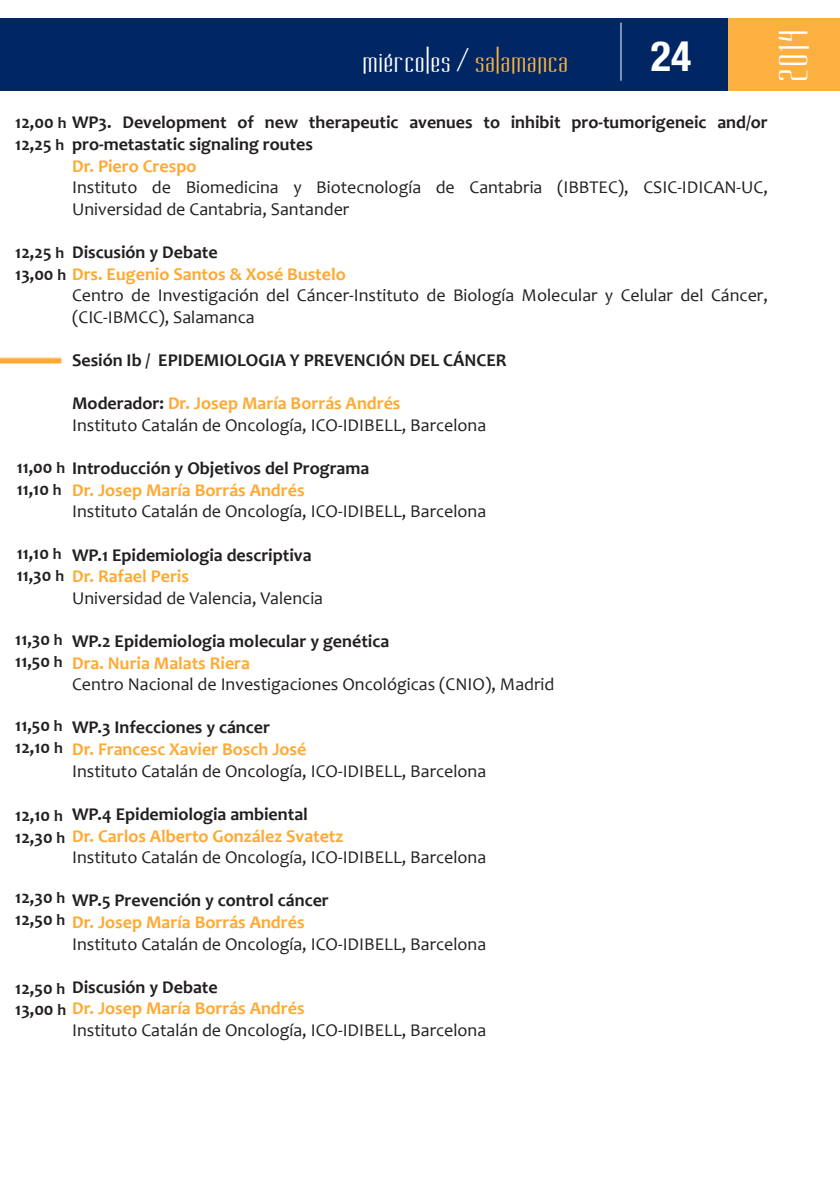
<style>
.page{position:relative;width:840px;height:1191px;background:#fff}
.page>*{position:absolute;margin:0;border:0;box-sizing:border-box;transform-origin:0 0}
.t1{font:48px "Long Cool Mother";color:#fff}
.t2{font:700 condensed 42px "Helvetica Neue";color:#fff}
.t3{font:36px "Long Cool Mother";letter-spacing:.05em;color:#fff}
.t4{font:18px/21.6px "Candara";color:#231f20}
.t5{font:700 18px/21.6px "Candara";color:#231f20}
.t6{font:700 18px "Candara";color:#ffa931}
.s1{color:#fbb040}
.s2{font-size:16px}
.s3{color:#231f20}
.s4{font-size:16px;color:#231f20}
</style>
<div class="page">
<div style="left:728px;top:18px;width:111px;height:73px;background:#fbb040"></div>
<div style="left:0;top:18px;width:726px;height:73px;background:#002663"></div>
<hr style="left:620px;top:23px;width:1px;height:58px;background:#fff">
<svg style="left:0;top:357px;width:62px;height:7px"></svg>
<p class="t3" style="left:363px;top:43px;width:206px">miércoles / <span class="s1">salamanca</span></p>
<p class="t2" style="left:650px;top:22px;width:42px">24</p>
<p class="t1" style="left:768px;top:81px;width:51px;rotate:-90deg">2014</p>
<p class="t5" style="left:15px;top:112px;width:753px">12,00 <span class="s2">h</span> WP3. Development of new therapeutic avenues to inhibit pro-tumorigeneic and/or<br>12,25 <span class="s2">h</span> pro-metastatic signaling routes</p>
<p class="t6" style="left:72px;top:154px;width:126px">Dr. Piero Crespo</p>
<p class="t4" style="left:72px;top:176px;width:697px">Instituto de Biomedicina y Biotecnología de Cantabria (IBBTEC), CSIC-IDICAN-UC,<br>Universidad de Cantabria, Santander</p>
<p class="t5" style="left:15px;top:241px;width:204px">12,25 <span class="s2">h</span> Discusión y Debate</p>
<p class="t6" style="left:15px;top:262px;width:332px"><span class="s3">13,00</span> <span class="s4">h</span> Drs. Eugenio Santos &amp; Xosé Bustelo</p>
<p class="t4" style="left:72px;top:284px;width:697px">Centro de Investigación del Cáncer-Instituto de Biología Molecular y Celular del Cáncer, (CIC-IBMCC), Salamanca</p>
<p class="t5" style="left:72px;top:349px;width:436px">Sesión Ib / EPIDEMIOLOGIA Y PREVENCIÓN DEL CÁNCER</p>
<p class="t6" style="left:72px;top:392px;width:330px"><span class="s3">Moderador:</span> Dr. Josep María Borrás Andrés</p>
<p class="t4" style="left:72px;top:414px;width:415px">Instituto Catalán de Oncología, ICO-IDIBELL, Barcelona</p>
<p class="t5" style="left:17px;top:457px;width:354px">11,00 <span class="s2">h</span> Introducción y Objetivos del Programa</p>
<p class="t6" style="left:72px;top:478px;width:234px">Dr. Josep María Borrás Andrés</p>
<p class="t4" style="left:72px;top:500px;width:415px">Instituto Catalán de Oncología, ICO-IDIBELL, Barcelona</p>
<p class="t5" style="left:72px;top:544px;width:241px">WP.1 Epidemiologia descriptiva</p>
<p class="t6" style="left:17px;top:565px;width:174px"><span class="s3">11,30</span> <span class="s4">h</span> Dr. Rafael Peris</p>
<p class="t4" style="left:72px;top:587px;width:252px">Universidad de Valencia, Valencia</p>
<p class="t5" style="left:72px;top:630px;width:318px">WP.2 Epidemiologia molecular y genética</p>
<p class="t6" style="left:72px;top:651px;width:179px">Dra. Nuria Malats Riera</p>
<p class="t4" style="left:72px;top:673px;width:483px">Centro Nacional de Investigaciones Oncológicas (CNIO), Madrid</p>
<p class="t5" style="left:72px;top:716px;width:199px">WP.3 Infecciones y cáncer</p>
<p class="t6" style="left:72px;top:738px;width:236px">Dr. Francesc Xavier Bosch José</p>
<p class="t4" style="left:72px;top:760px;width:415px">Instituto Catalán de Oncología, ICO-IDIBELL, Barcelona</p>
<p class="t5" style="left:72px;top:803px;width:237px">WP.4 Epidemiologia ambiental</p>
<p class="t6" style="left:15px;top:824px;width:329px"><span class="s3">12,30</span> <span class="s4">h</span> Dr. Carlos Alberto González Svatetz</p>
<p class="t4" style="left:72px;top:846px;width:415px">Instituto Catalán de Oncología, ICO-IDIBELL, Barcelona</p>
<p class="t5" style="left:72px;top:889px;width:258px">WP.5 Prevención y control cáncer</p>
<p class="t6" style="left:72px;top:910px;width:234px">Dr. Josep María Borrás Andrés</p>
<p class="t4" style="left:72px;top:932px;width:415px">Instituto Catalán de Oncología, ICO-IDIBELL, Barcelona</p>
<p class="t5" style="left:15px;top:976px;width:204px">12,50 <span class="s2">h</span> Discusión y Debate</p>
<p class="t6" style="left:15px;top:997px;width:290px"><span class="s3">13,00</span> <span class="s4">h</span> Dr. Josep María Borrás Andrés</p>
<p class="t4" style="left:72px;top:1019px;width:415px">Instituto Catalán de Oncología, ICO-IDIBELL, Barcelona</p>
<p class="t5" style="left:17px;top:478px;width:46px">11,10 <span class="s2">h</span></p>
<p class="t5" style="left:17px;top:542px;width:46px">11,10 <span class="s2">h</span></p>
<p class="t5" style="left:15px;top:628px;width:49px">11,30 <span class="s2">h</span></p>
<p class="t5" style="left:15px;top:650px;width:49px">11,50 <span class="s2">h</span></p>
<p class="t5" style="left:15px;top:714px;width:49px">11,50 <span class="s2">h</span></p>
<p class="t5" style="left:15px;top:736px;width:49px">12,10 <span class="s2">h</span></p>
<p class="t5" style="left:15px;top:804px;width:49px">12,10 <span class="s2">h</span></p>
<p class="t5" style="left:15px;top:886px;width:51px">12,30 <span class="s2">h</span></p>
<p class="t5" style="left:15px;top:908px;width:52px">12,50 <span class="s2">h</span></p>
</div>
